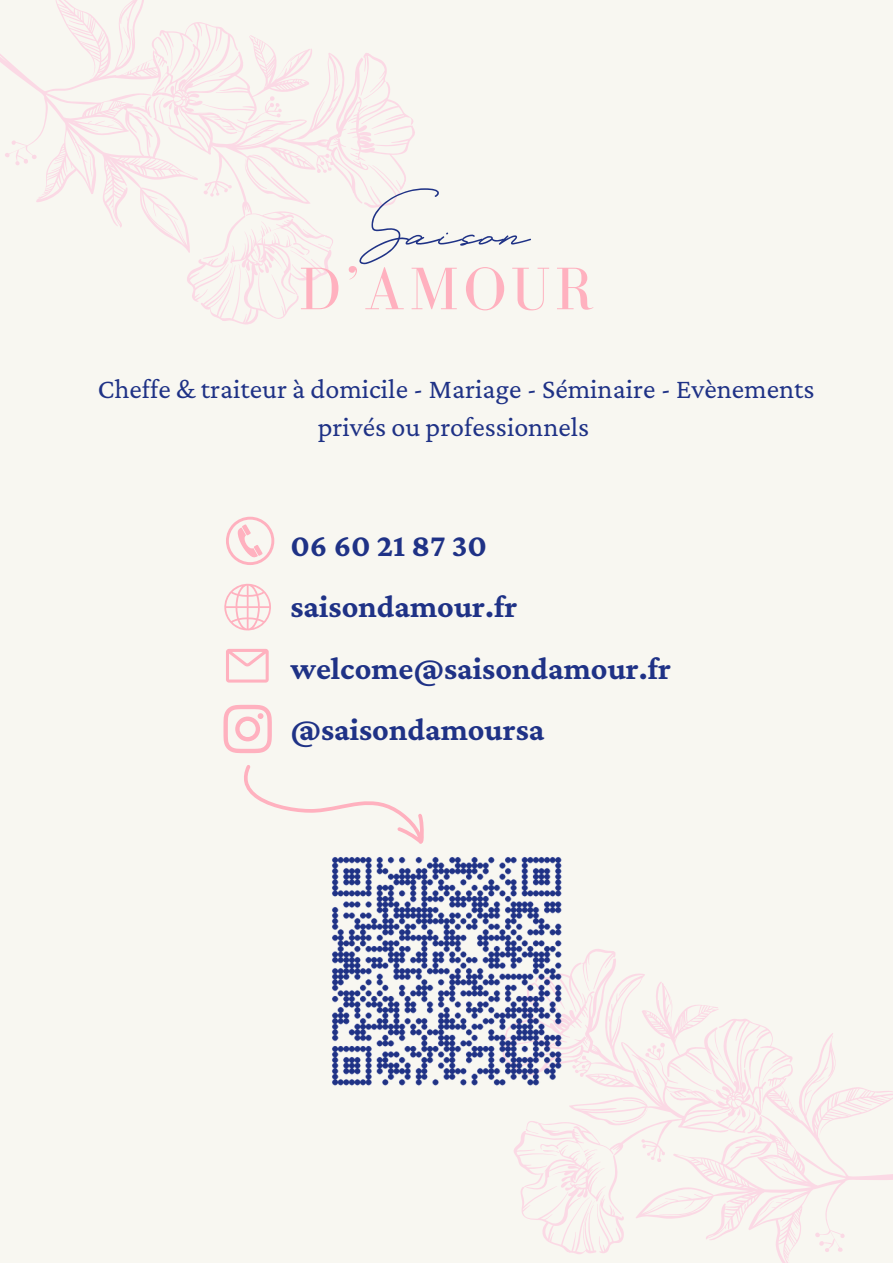
<style>
.page{position:relative;width:893px;height:1264px;background:#fff}
.page>*{position:absolute;margin:0;border:0;box-sizing:border-box;transform-origin:0 0}
.t1{font:85.5px "Hello January Cyrillic Script";letter-spacing:.01em;color:#1f3286}
.t2{font:61.65px "Bodoni FLF";letter-spacing:.075em;color:#ffb1bf}
.t3{font:700 32.1px/60.8px "Crimson Pro";color:#1f3286}
.t4{font:28.05px/38.2px "Crimson Pro";color:#1f3286;text-align:center}
</style>
<div class="page">
<div style="left:0;top:0;width:892px;height:1262px;background:#f8f7f1"></div>
<svg style="left:226px;top:516px;width:48px;height:49px"></svg>
<svg style="left:226px;top:649px;width:43px;height:33px"></svg>
<svg style="left:513px;top:949px;width:379px;height:313px"></svg>
<img style="left:332px;top:857px;width:239px;height:238px">
<svg style="left:223px;top:704px;width:213px;height:204px"></svg>
<svg style="left:224px;top:583px;width:47px;height:48px"></svg>
<svg style="left:0;top:0;width:415px;height:325px"></svg>
<h1 class="t1" style="left:338px;top:166px;width:194px">Saison</h1>
<h2 class="t2" style="left:299px;top:255px;width:296px">D’AMOUR</h2>
<p class="t4" style="left:98px;top:369px;width:718px">Cheffe &amp; traiteur à domicile - Mariage - Séminaire - Evènements privés ou professionnels</p>
<p class="t3" style="left:290px;top:514px;width:198px">06 60 21 87 30</p>
<p class="t3" style="left:290px;top:575px;width:228px">saisondamour.fr</p>
<p class="t3" style="left:290px;top:637px;width:382px">welcome@saisondamour.fr @saisondamoursa</p>
</div>
